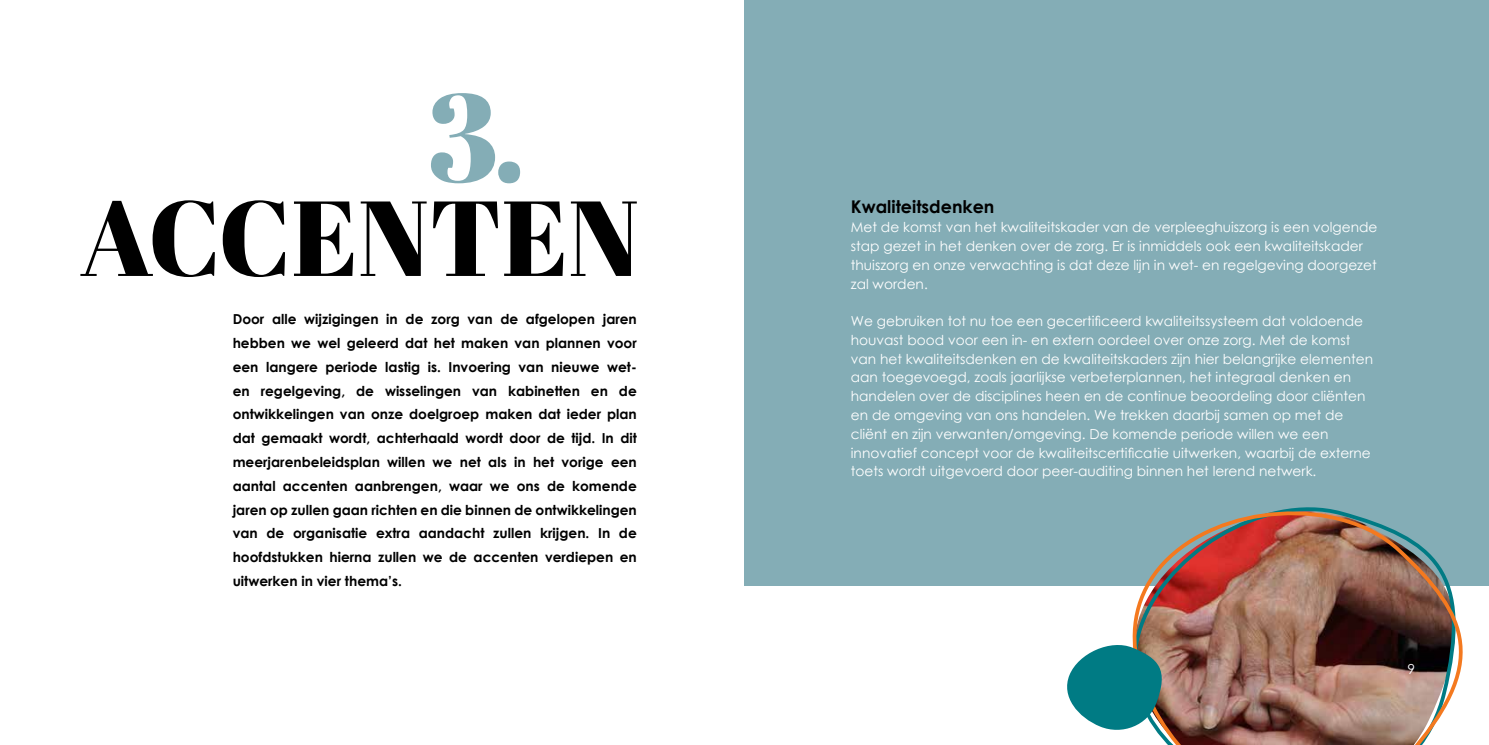
<style>
.page{position:relative;width:1489px;height:745px;background:#fff}
.page>*{position:absolute;margin:0;border:0;box-sizing:border-box;transform-origin:0 0}
.t1{font:125px "Abril Fatface";color:#84adb6}
.t2{font:106.25px "Abril Fatface";color:#000}
.t3{font:700 17.5px "Century Gothic";color:#000}
.t4{font:13.75px/18.8px "Century Gothic";color:#fff}
.t5{font:700 13.75px/23.8px "Century Gothic";color:#000;text-align:justify}
</style>
<div class="page">
<div style="left:744px;top:0;width:744px;height:585px;background:#84adb6"></div>
<img style="left:1107px;top:507px;width:381px;height:237px">
<svg style="left:1067px;top:638px;width:102px;height:97px"></svg>
<h1 class="t1" style="left:427px;top:50px;width:100px">3.</h1>
<h2 class="t2" style="left:80px;top:163px;width:561px">ACCENTEN</h2>
<p class="t5" style="left:233px;top:306px;width:405px">Door alle wijzigingen in de zorg van de afgelopen jaren hebben we wel geleerd dat het maken van plannen voor een langere periode lastig is. Invoering van nieuwe wet&shy;en regelgeving, de wisselingen van kabinetten en de ontwikkelingen van onze doelgroep maken dat ieder plan dat gemaakt wordt, achterhaald wordt door de tijd. In dit meerjarenbeleidsplan willen we net als in het vorige een aantal accenten aanbrengen, waar we ons de komende jaren op zullen gaan richten en die binnen de ontwikkelingen van de organisatie extra aandacht zullen krijgen. In de hoofdstukken hierna zullen we de accenten verdiepen en uitwerken in vier thema’s.</p>
<p class="t3" style="left:850px;top:194px;width:145px">Kwaliteitsdenken</p>
<p class="t4" style="left:850px;top:217px;width:528px">Met de komst van het kwaliteitskader van de verpleeghuiszorg is een volgende stap gezet in het denken over de zorg. Er is inmiddels ook een kwaliteitskader thuiszorg en onze verwachting is dat deze lijn in wet- en regelgeving doorgezet zal worden.</p>
<p class="t4" style="left:850px;top:311px;width:524px">We gebruiken tot nu toe een gecertificeerd kwaliteitssysteem dat voldoende houvast bood voor een in- en extern oordeel over onze zorg. Met de komst van het kwaliteitsdenken en de kwaliteitskaders zijn hier belangrijke elementen aan toegevoegd, zoals jaarlijkse verbeterplannen, het integraal denken en handelen over de disciplines heen en de continue beoordeling door cliënten en de omgeving van ons handelen. We trekken daarbij samen op met de cliënt en zijn verwanten/omgeving. De komende periode willen we een innovatief concept voor de kwaliteitscertificatie uitwerken, waarbij de externe toets wordt uitgevoerd door peer-auditing binnen het lerend netwerk.</p>
<p class="t4" style="left:1407px;top:658px;width:9px">9</p>
</div>
